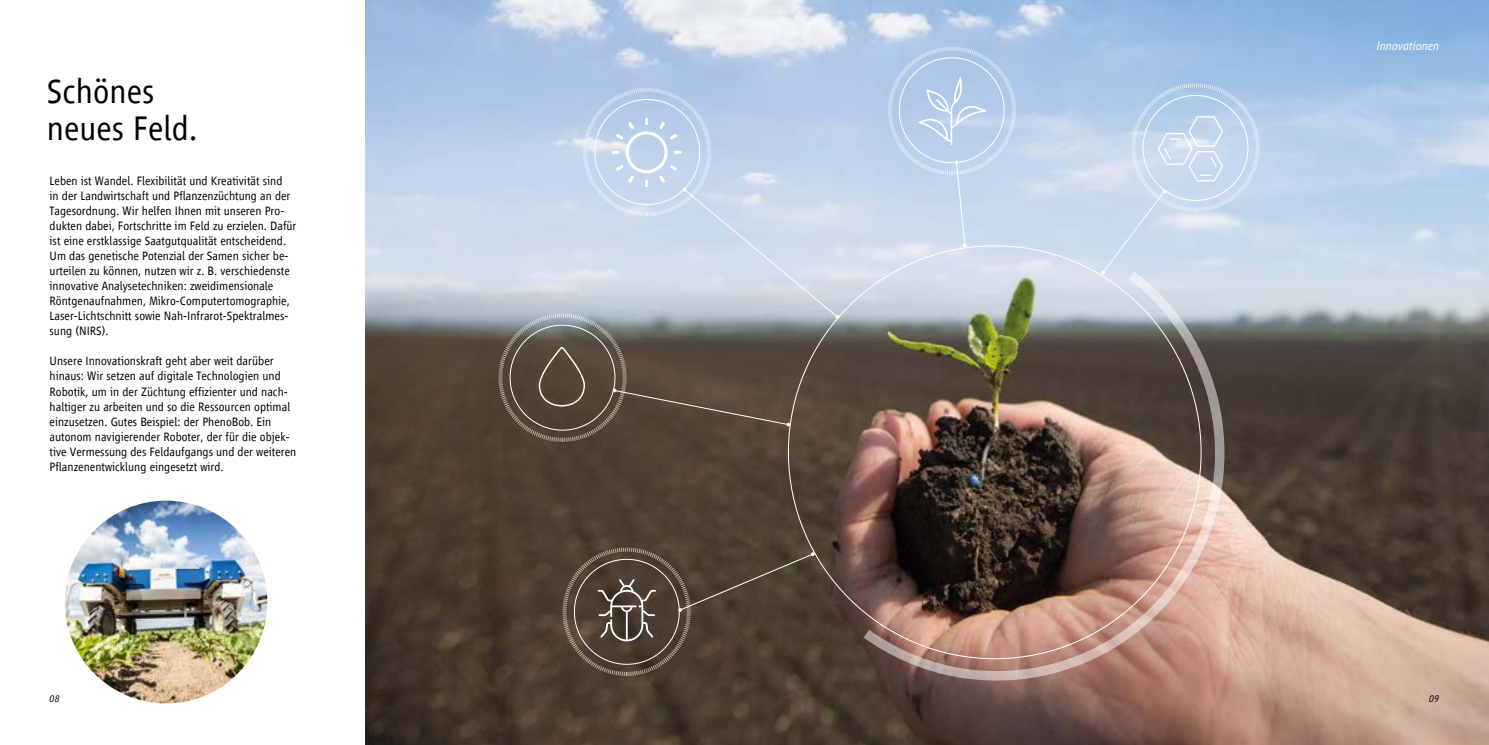
<style>
.page{position:relative;width:1489px;height:745px;background:#fff}
.page>*{position:absolute;margin:0;border:0;box-sizing:border-box;transform-origin:0 0}
.t1{font:300 35px/37.5px "Vialog LT Com";color:#000}
.t2{font:300 12.5px/15px "Vialog LT Com";color:#000}
.t3{font:italic 300 12.5px "Vialog LT Com";color:#fff}
.t4{font:italic 300 10px "Vialog LT Com";color:#000}
</style>
<div class="page">
<img style="left:365px;top:0;width:1123px;height:744px">
<img style="left:857px;top:268px;width:404px;height:436px">
<svg style="left:561px;top:546px;width:253px;height:130px;background:#53463b"></svg>
<svg style="left:497px;top:87px;width:342px;height:355px;background:#a3a8b2"></svg>
<svg style="left:887px;top:46px;width:129px;height:201px;background:#c0d3ec"></svg>
<svg style="left:1101px;top:83px;width:159px;height:191px;background:#c7d8ed"></svg>
<img style="left:65px;top:500px;width:202px;height:203px;border-radius:101px">
<p class="t1" style="left:47px;top:72px;width:152px">Schönes neues Feld.</p>
<p class="t2" style="left:50px;top:173px;width:248px">Leben ist Wandel. Flexibilität und Kreativität sind<br>in der Landwirtschaft und Pflanzenzüchtung an der Tagesordnung. Wir helfen Ihnen mit unseren Pro&shy;dukten dabei, Fortschritte im Feld zu erzielen. Dafür ist eine erstklassige Saatgutqualität entscheidend.<br>Um das genetische Potenzial der Samen sicher be&shy;urteilen zu können, nutzen wir z. B. verschiedenste innovative Analysetechniken: zweidimensionale Röntgenaufnahmen, Mikro-Computertomographie, Laser-Lichtschnitt sowie Nah-Infrarot-Spektralmes&shy;sung (NIRS).</p>
<p class="t2" style="left:50px;top:353px;width:248px">Unsere Innovationskraft geht aber weit darüber hinaus: Wir setzen auf digitale Technologien und Robotik, um in der Züchtung effizienter und nach&shy;haltiger zu arbeiten und so die Ressourcen optimal einzusetzen. Gutes Beispiel: der PhenoBob. Ein autonom navigierender Roboter, der für die objek&shy;tive Vermessung des Feldaufgangs und der weiteren Pflanzenentwicklung eingesetzt wird.</p>
<p class="t3" style="left:1376px;top:39px;width:64px">Innovationen</p>
<p class="t4" style="left:50px;top:693px;width:12px">08</p>
<p class="t4" style="left:1429px;top:693px;width:12px">09</p>
</div>
